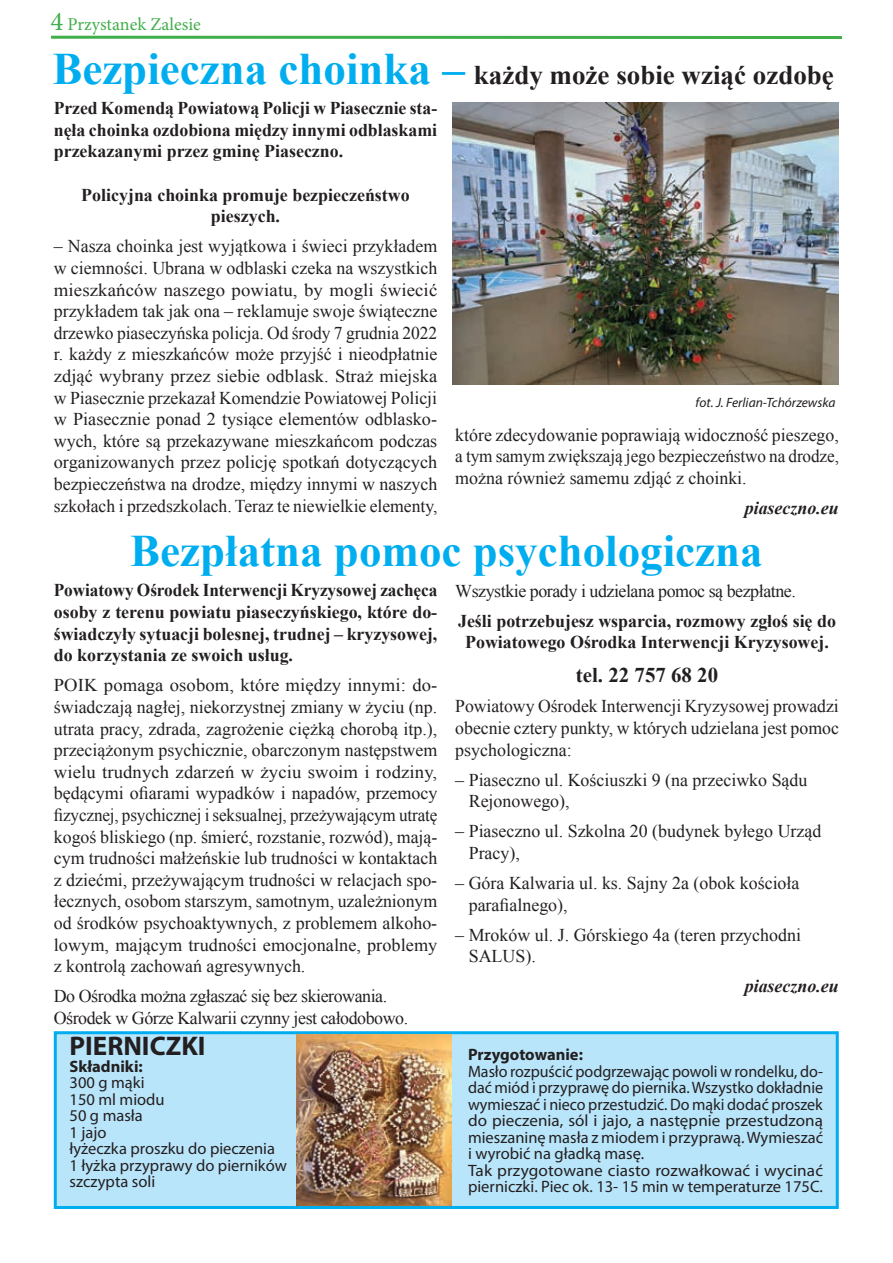
<style>
.page{position:relative;width:893px;height:1263px;background:#fff}
.page>*{position:absolute;margin:0;border:0;box-sizing:border-box;transform-origin:0 0}
.t1{font:700 45px "Times New Roman";color:#00aeef}
.t2{font:700 27px "Times New Roman";color:#231f20}
.t3{font:700 27px "Myriad Pro";color:#231f20}
.t4{font:700 21px "Times New Roman";color:#231f20}
.t5{font:18px/21.6px "Times New Roman";color:#231f20;text-align:justify}
.t6{font:700 18px/21.6px "Times New Roman";color:#231f20;text-align:center}
.t7{font:700 18px/21.6px "Times New Roman";color:#231f20;text-align:justify;scale:.96 1}
.t8{font:18px/21.6px "Times New Roman";letter-spacing:-.025em;color:#231f20}
.t9{font:italic 700 18px "Times New Roman";color:#231f20}
.t10{font:18px "Minion Pro";color:#40ae49}
.t11{font:16.5px/16.5px "Myriad Pro";color:#231f20}
.t12{font:700 16.5px "Myriad Pro";color:#231f20}
.t13{font:italic 13.5px "Myriad Pro";color:#231f20}
.s1{font-size:27px}
.s2{font-size:45px;color:#00aeef}
</style>
<div class="page">
<hr style="left:51px;top:36px;width:791px;height:3px;background:#40ae49">
<img style="left:452px;top:102px;width:387px;height:283px">
<div style="left:55px;top:1033px;width:782px;height:174px;background:#b9e5fa"></div>
<div style="left:54px;top:1031px;width:785px;height:178px;border:3px solid #00aeef"></div>
<img style="left:296px;top:1034px;width:155px;height:172px">
<p class="t10" style="left:51px;top:12px;width:152px"><span class="s1">4</span> Przystanek Zalesie</p>
<h2 class="t2" style="left:52px;top:57px;width:783px"><span class="s2">Bezpieczna choinka –</span> każdy może sobie wziąć ozdobę</h2>
<p class="t6" style="left:54px;top:97px;width:385px;text-align:justify">Przed Komendą Powiatową Policji w Piasecznie sta&shy;nęła choinka ozdobiona między innymi odblaskami przekazanymi przez gminę Piaseczno.</p>
<p class="t6" style="left:81px;top:183px;width:330px">Policyjna choinka promuje bezpieczeństwo pieszych.</p>
<p class="t5" style="left:54px;top:235px;width:385px">– Nasza choinka jest wyjątkowa i świeci przykładem w ciemności. Ubrana w odblaski czeka na wszystkich mieszkańców naszego powiatu, by mogli świecić przykładem tak jak ona – reklamuje swoje świąteczne drzewko piaseczyńska policja. Od środy 7 grudnia 2022 r. każdy z mieszkańców może przyjść i nieodpłatnie zdjąć wybrany przez siebie odblask. Straż miejska w Piasecznie przekazał Komendzie Powiatowej Policji w Piasecznie ponad 2 tysiące elementów odblasko&shy;wych, które są przekazywane mieszkańcom podczas organizowanych przez policję spotkań dotyczących bezpieczeństwa na drodze, między innymi w naszych szkołach i przedszkolach. Teraz te niewielkie elementy,</p>
<p class="t13" style="left:696px;top:394px;width:141px">fot. J. Ferlian-Tchórzewska</p>
<p class="t5" style="left:455px;top:423px;width:385px">które zdecydowanie poprawiają widoczność pieszego, a tym samym zwiększają jego bezpieczeństwo na drodze, można również samemu zdjąć z choinki.</p>
<p class="t9" style="left:745px;top:495px;width:96px">piaseczno.eu</p>
<h1 class="t1" style="left:130px;top:520px;width:634px">Bezpłatna pomoc psychologiczna</h1>
<p class="t7" style="left:54px;top:579px;width:401px">Powiatowy Ośrodek Interwencji Kryzysowej zachęca osoby z terenu powiatu piaseczyńskiego, które do&shy;świadczyły sytuacji bolesnej, trudnej – kryzysowej, do korzystania ze swoich usług.</p>
<p class="t5" style="left:54px;top:674px;width:385px">POIK pomaga osobom, które między innymi: do&shy;świadczają nagłej, niekorzystnej zmiany w życiu (np. utrata pracy, zdrada, zagrożenie ciężką chorobą itp.), przeciążonym psychicznie, obarczonym następstwem wielu trudnych zdarzeń w życiu swoim i rodziny, będącymi ofiarami wypadków i napadów, przemocy fizycznej, psychicznej i seksualnej, przeżywającym utratę kogoś bliskiego (np. śmierć, rozstanie, rozwód), mają&shy;cym trudności małżeńskie lub trudności w kontaktach z dziećmi, przeżywającym trudności w relacjach spo&shy;łecznych, osobom starszym, samotnym, uzależnionym od środków psychoaktywnych, z problemem alkoho&shy;lowym, mającym trudności emocjonalne, problemy z kontrolą zachowań agresywnych.</p>
<p class="t8" style="left:54px;top:985px;width:356px">Do Ośrodka można zgłaszać się bez skierowania.<br>Ośrodek w Górze Kalwarii czynny jest całodobowo.</p>
<p class="t8" style="left:455px;top:580px;width:342px">Wszystkie porady i udzielana pomoc są bezpłatne.</p>
<p class="t6" style="left:458px;top:610px;width:379px">Jeśli potrzebujesz wsparcia, rozmowy zgłoś się do<br>Powiatowego Ośrodka Interwencji Kryzysowej.</p>
<p class="t4" style="left:576px;top:661px;width:144px">tel. 22 757 68 20</p>
<p class="t5" style="left:455px;top:695px;width:385px">Powiatowy Ośrodek Interwencji Kryzysowej prowadzi obecnie cztery punkty, w których udzielana jest pomoc psychologiczna:</p>
<p class="t5" style="left:469px;top:768px;width:340px;text-indent:-13px">– Piaseczno ul. Kościuszki 9 (na przeciwko Sądu<br>Rejonowego),</p>
<p class="t5" style="left:469px;top:820px;width:354px;text-indent:-13px">– Piaseczno ul. Szkolna 20 (budynek byłego Urząd<br>Pracy),</p>
<p class="t5" style="left:469px;top:872px;width:332px;text-indent:-13px">– Góra Kalwaria ul. ks. Sajny 2a (obok kościoła parafialnego),</p>
<p class="t5" style="left:469px;top:924px;width:334px;text-indent:-13px">– Mroków ul. J. Górskiego 4a (teren przychodni<br>SALUS).</p>
<p class="t9" style="left:745px;top:974px;width:96px">piaseczno.eu</p>
<h2 class="t3" style="left:70px;top:1028px;width:138px">PIERNICZKI</h2>
<p class="t12" style="left:70px;top:1055px;width:75px">Składniki:</p>
<p class="t11" style="left:70px;top:1074px;width:219px">300 g mąki<br>150 ml miodu<br>50 g masła<br>1 jajo<br>łyżeczka proszku do pieczenia<br>1 łyżka przyprawy do pierników szczypta soli</p>
<p class="t12" style="left:468px;top:1044px;width:116px">Przygotowanie:</p>
<p class="t11" style="left:468px;top:1063px;width:357px">Masło rozpuścić podgrzewając powoli w rondelku, do&shy;dać miód i przyprawę do piernika. Wszystko dokładnie wymieszać i nieco przestudzić. Do mąki dodać proszek do pieczenia, sól i jajo, a następnie przestudzoną mieszaninę masła z miodem i przyprawą. Wymieszać i wyrobić na gładką masę.<br>Tak przygotowane ciasto rozwałkować i wycinać pierniczki. Piec ok. 13- 15 min w temperaturze 175C.</p>
</div>
